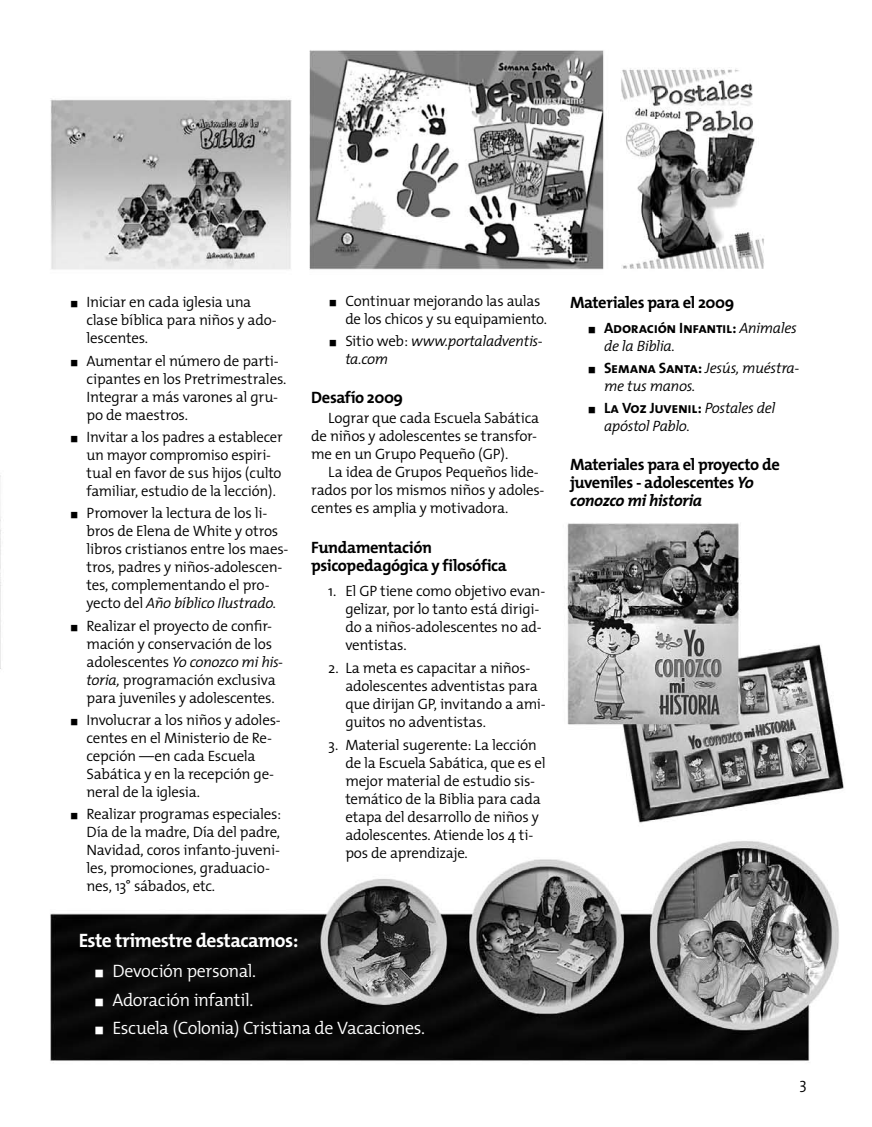
<style>
.page{position:relative;width:872px;height:1127px;background:#fff}
.page>*{position:absolute;margin:0;border:0;box-sizing:border-box;transform-origin:0 0}
.t1{font:700 19.5px "The Mix";letter-spacing:-.03em;color:#fff}
.t2{font:300 18px/28.2px "The Mix";letter-spacing:-.025em;color:#fff}
.t3{font:700 16.5px/18px "The Mix";letter-spacing:-.025em;color:#000}
.t4{font:300 15.75px "The Mix";color:#000}
.t5{font:300 15px/18px "The Mix";letter-spacing:-.02em;color:#000}
.t6{font:italic 300 15px/22.2px "The Mix";letter-spacing:-.025em;color:#000}
.t7{font:15px "The Mix Bold Caps";letter-spacing:-.02em;color:#000}
.s1{font-style:normal}
.s2{font-style:italic}
.s3{font-family:"The Mix";font-weight:300;font-style:italic}
.s4{font-family:"The Mix Bold Caps";font-weight:400;font-style:normal}
</style>
<div class="page">
<img style="left:0;top:50px;width:844px;height:1011px">
<p class="t5" style="left:345px;top:291px;width:203px;text-indent:-17px">◼ Continuar mejorando las aulas de los chicos y su equipamiento.</p>
<p class="t6" style="left:345px;top:331px;width:199px;line-height:18px;text-indent:-17px">◼ <span class="s1">Sitio web:</span> www.portaladventis&shy;ta.com</p>
<p class="t3" style="left:311px;top:388px;width:93px">Desafío 2009</p>
<p class="t5" style="left:311px;top:409px;width:229px;text-indent:17px">Lograr que cada Escuela Sabática de niños y adolescentes se transfor&shy;me en un Grupo Pequeño (GP).</p>
<p class="t5" style="left:311px;top:463px;width:235px;text-indent:17px">La idea de Grupos Pequeños lide&shy;rados por los mismos niños y adoles&shy;centes es amplia y motivadora.</p>
<p class="t3" style="left:311px;top:538px;width:197px">Fundamentación psicopedagógica y filosófica</p>
<p class="t5" style="left:345px;top:581px;width:201px;text-indent:-17px">1. El GP tiene como objetivo evan&shy;gelizar, por lo tanto está dirigi&shy;do a niños-adolescentes no ad&shy;ventistas.</p>
<p class="t5" style="left:345px;top:658px;width:202px;text-indent:-17px">2. La meta es capacitar a niños&shy;adolescentes adventistas para que dirijan GP, invitando a ami&shy;guitos no adventistas.</p>
<p class="t5" style="left:345px;top:735px;width:202px;text-indent:-17px">3. Material sugerente: La lección de la Escuela Sabática, que es el mejor material de estudio sis&shy;temático de la Biblia para cada etapa del desarrollo de niños y adolescentes. Atiende los 4 ti&shy;pos de aprendizaje.</p>
<p class="t5" style="left:87px;top:293px;width:192px;text-indent:-17px">◼ Iniciar en cada iglesia una clase bíblica para niños y ado&shy;lescentes.</p>
<p class="t5" style="left:87px;top:351px;width:201px;text-indent:-17px">◼ Aumentar el número de parti&shy;cipantes en los Pretrimestrales.<br>Integrar a más varones al gru&shy;po de maestros.</p>
<p class="t5" style="left:87px;top:427px;width:197px;text-indent:-17px">◼ Invitar a los padres a establecer un mayor compromiso espiri&shy;tual en favor de sus hijos (culto familiar, estudio de la lección).</p>
<p class="t5" style="left:87px;top:504px;width:203px;text-indent:-17px">◼ Promover la lectura de los li&shy;bros de Elena de White y otros libros cristianos entre los maes&shy;tros, padres y niños-adolescen&shy;tes, complementando el pro&shy;yecto del <span class="s2">Año bíblico Ilustrado.</span></p>
<p class="t5" style="left:87px;top:616px;width:198px;text-indent:-17px">◼ Realizar el proyecto de confir&shy;mación y conservación de los adolescentes <span class="s2">Yo conozco mi his&shy;toria,</span> programación exclusiva para juveniles y adolescentes.</p>
<p class="t5" style="left:87px;top:710px;width:196px;text-indent:-17px">◼ Involucrar a los niños y adoles&shy;centes en el Ministerio de Re&shy;cepción —en cada Escuela<br>Sabática y en la recepción ge&shy;neral de la iglesia.</p>
<p class="t5" style="left:87px;top:804px;width:196px;text-indent:-17px">◼ Realizar programas especiales:<br>Día de la madre, Día del padre,<br>Navidad, coros infanto-juveni&shy;les, promociones, graduacio&shy;nes, 13° sábados, etc.</p>
<h1 class="t1" style="left:79px;top:924px;width:221px">Este trimestre destacamos:</h1>
<p class="t2" style="left:94px;top:956px;width:333px">◼ Devoción personal.<br>◼ Adoración infantil.<br>◼ Escuela (Colonia) Cristiana de Vacaciones.</p>
<p class="t3" style="left:570px;top:293px;width:166px">Materiales para el 2009</p>
<p class="t7" style="left:587px;top:315px;width:211px">◼ Adoración Infantil: <span class="s3">Animales</span></p>
<p class="t6" style="left:587px;top:334px;width:214px;text-indent:17px">de la Biblia.<br>◼ <span class="s4">Semana Santa:</span> Jesús, muéstra-</p>
<p class="t6" style="left:604px;top:374px;width:93px">me tus manos.</p>
<p class="t7" style="left:587px;top:395px;width:190px">◼ La Voz Juvenil: <span class="s3">Postales del</span></p>
<p class="t6" style="left:604px;top:414px;width:87px">apóstol Pablo.</p>
<p class="t3" style="left:570px;top:455px;width:211px">Materiales para el proyecto de juveniles - adolescentes <span class="s2">Yo conozco mi historia</span></p>
<p class="t4" style="left:799px;top:1070px;width:9px">3</p>
</div>
